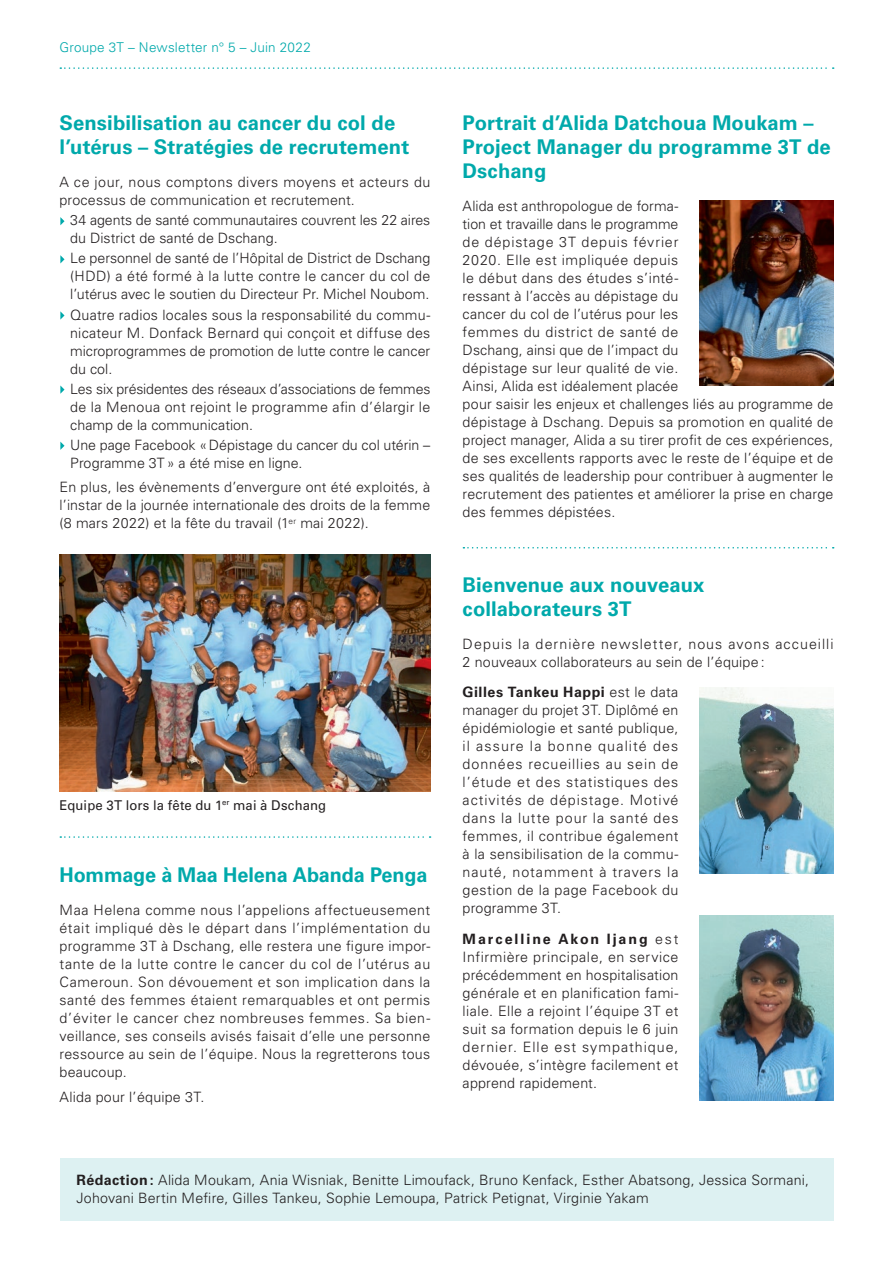
<style>
.page{position:relative;width:893px;height:1263px;background:#fff}
.page>*{position:absolute;margin:0;border:0;box-sizing:border-box;transform-origin:0 0}
.t1{font:700 20.25px/24px "Univers LT Std";color:#00a9ab}
.t2{font:300 14.25px/18px "Univers LT Std";letter-spacing:.01em;color:#231f20;text-align:justify}
.t3{font:300 14.25px/18px "Univers LT Std";letter-spacing:.06em;color:#231f20}
.t4{font:13.5px "Univers LT Std";letter-spacing:.01em;color:#231f20}
.t5{font:300 13.5px "Univers LT Std";letter-spacing:.015em;color:#00a9ab}
.s1{font-weight:700}
</style>
<div class="page">
<svg style="left:60px;top:217px;width:5px;height:8px"></svg>
<svg style="left:60px;top:255px;width:5px;height:8px"></svg>
<svg style="left:60px;top:311px;width:5px;height:9px"></svg>
<svg style="left:60px;top:385px;width:5px;height:9px"></svg>
<svg style="left:60px;top:442px;width:5px;height:8px"></svg>
<svg style="left:60px;top:67px;width:774px;height:2px"></svg>
<svg style="left:60px;top:836px;width:371px;height:2px"></svg>
<svg style="left:463px;top:547px;width:371px;height:1px"></svg>
<div style="left:60px;top:1158px;width:773px;height:62px;background:#ddf1f2"></div>
<img style="left:60px;top:555px;width:370px;height:236px">
<img style="left:700px;top:200px;width:133px;height:186px">
<img style="left:700px;top:688px;width:133px;height:185px">
<img style="left:700px;top:915px;width:133px;height:186px">
<p class="t5" style="left:60px;top:39px;width:253px">Groupe 3T – Newsletter n° 5 – Juin 2022</p>
<h1 class="t1" style="left:60px;top:111px;width:351px">Sensibilisation au cancer du col de l’utérus – Stratégies de recrutement</h1>
<p class="t2" style="left:60px;top:173px;width:372px">A ce jour, nous comptons divers moyens et acteurs du processus de communication et recrutement.</p>
<p class="t2" style="left:70px;top:211px;width:362px">34 agents de santé communautaires couvrent les 22 aires du District de santé de Dschang.</p>
<p class="t2" style="left:70px;top:249px;width:362px">Le personnel de santé de l’Hôpital de District de Dschang (HDD) a été formé à la lutte contre le cancer du col de l’utérus avec le soutien du Directeur Pr. Michel Noubom.</p>
<p class="t2" style="left:70px;top:306px;width:362px">Quatre radios locales sous la responsabilité du commu&shy;nicateur M. Donfack Bernard qui conçoit et diffuse des microprogrammes de promotion de lutte contre le cancer du col.</p>
<p class="t2" style="left:70px;top:380px;width:362px">Les six présidentes des réseaux d’associations de femmes de la Menoua ont rejoint le programme afin d’élargir le champ de la communication.</p>
<p class="t2" style="left:70px;top:436px;width:362px">Une page Facebook «Dépistage du cancer du col utérin –<br>Programme 3T» a été mise en ligne.</p>
<p class="t2" style="left:60px;top:478px;width:372px">En plus, les évènements d’envergure ont été exploités, à l’instar de la journée internationale des droits de la femme (8 mars 2022) et la fête du travail (1<sup>er</sup> mai 2022).</p>
<p class="t4" style="left:60px;top:797px;width:268px">Equipe 3T lors la fête du 1<sup>er</sup> mai à Dschang</p>
<h1 class="t1" style="left:60px;top:863px;width:369px">Hommage à Maa Helena Abanda Penga</h1>
<p class="t2" style="left:60px;top:901px;width:372px">Maa Helena comme nous l’appelions affectueusement était impliqué dès le départ dans l’implémentation du programme 3T à Dschang, elle restera une figure impor&shy;tante de la lutte contre le cancer du col de l’utérus au Cameroun. Son dévouement et son implication dans la santé des femmes étaient remarquables et ont permis d’éviter le cancer chez nombreuses femmes. Sa bien&shy;veillance, ses conseils avisés faisait d’elle une personne ressource au sein de l’équipe. Nous la regretterons tous beaucoup.</p>
<p class="t2" style="left:60px;top:1087px;width:146px">Alida pour l’équipe 3T.</p>
<h1 class="t1" style="left:463px;top:111px;width:370px">Portrait d’Alida Datchoua Moukam –<br>Project Manager du programme 3T de<br>Dschang</h1>
<p class="t2" style="left:463px;top:197px;width:372px;text-align:left">Alida est anthropologue de forma-<br>tion et travaille dans le programme<br>de dépistage 3T depuis février<br>2020. Elle est impliquée depuis<br>le début dans des études s’inté-<br>ressant à l’accès au dépistage du<br>cancer du col de l’utérus pour les<br>femmes du district de santé de<br>Dschang, ainsi que de l’impact du<br>dépistage sur leur qualité de vie.<br>Ainsi, Alida est idéalement placée<br>pour saisir les enjeux et challenges liés au programme de dépistage à Dschang. Depuis sa promotion en qualité de project manager, Alida a su tirer profit de ces expériences, de ses excellents rapports avec le reste de l’équipe et de ses qualités de leadership pour contribuer à augmenter le recrutement des patientes et améliorer la prise en charge des femmes dépistées.</p>
<h1 class="t1" style="left:463px;top:573px;width:243px">Bienvenue aux nouveaux collaborateurs 3T</h1>
<p class="t3" style="left:463px;top:634px;width:372px">Depuis la dernière newsletter, nous avons accueilli<br>2 nouveaux collaborateurs au sein de l’équipe :</p>
<p class="t2" style="left:463px;top:683px;width:217px"><span class="s1">Gilles Tankeu Happi</span> est le data manager du projet 3T. Diplômé en épidémiologie et santé publique, il assure la bonne qualité des données recueillies au sein de l’étude et des statistiques des activités de dépistage. Motivé dans la lutte pour la santé des femmes, il contribue également à la sensibilisation de la commu&shy;nauté, notamment à travers la gestion de la page Facebook du programme 3T.</p>
<p class="t2" style="left:463px;top:930px;width:217px"><span class="s1">Marcelline Akon Ijang</span> est Infirmière principale, en service précédemment en hospitalisation générale et en planification fami&shy;liale. Elle a rejoint l’équipe 3T et suit sa formation depuis le 6 juin dernier. Elle est sympathique, dévouée, s’intègre facilement et apprend rapidement.</p>
<p class="t2" style="left:77px;top:1171px;width:734px"><span class="s1">Rédaction:</span> Alida Moukam, Ania Wisniak, Benitte Limoufack, Bruno Kenfack, Esther Abatsong, Jessica Sormani,<br>Johovani Bertin Mefire, Gilles Tankeu, Sophie Lemoupa, Patrick Petignat, Virginie Yakam</p>
</div>
